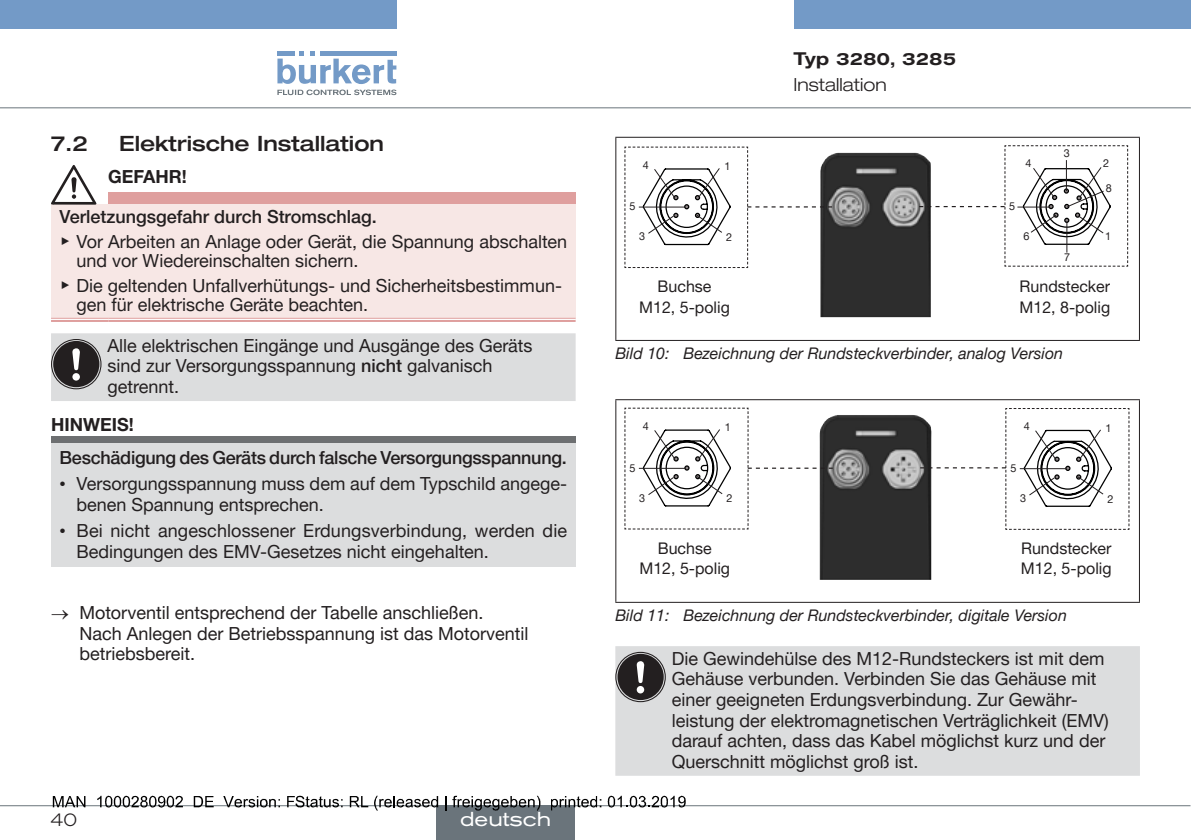
<style>
.page{position:relative;width:1191px;height:840px;background:#fff}
.page>*{position:absolute;margin:0;border:0;box-sizing:border-box;transform-origin:0 0}
.t1{font:500 expanded 21px "Helvetica Neue LTW1 G";color:#231f20}
.t2{font:expanded 20px "Akzidenz Grotesk BQ";color:#fff}
.t3{font:18px/20.6px "Helvetica Neue LTW1 G";color:#231f20}
.t4{font:500 18px "Helvetica Neue LTW1 G";letter-spacing:-.015em;color:#231f20}
.t5{font:700 18px "Helvetica Neue LTW1 G";color:#231f20}
.t6{font:300 expanded 18px "Helvetica Neue LTW1 G";color:#231f20}
.t7{font:500 expanded 18px "Akzidenz Grotesk BQ";color:#231f20}
.t8{font:300 expanded 18px "Akzidenz Grotesk BQ";color:#231f20}
.t9{font:italic 16px "Helvetica Neue LTW1 G";color:#231f20}
.t10{font:16px/20.6px "Helvetica Neue LTW1 G";color:#231f20;text-align:center}
.t11{font:10.8px "Helvetica Neue LTW1 G";color:#231f20}
.s1{font-weight:500}
.s2{font-family:"Arial Unicode MS"}
</style>
<div class="page">
<svg style="left:1190px;top:0;width:1px;height:28px"></svg>
<div style="left:0;top:0;width:396px;height:28px;background:#739ac7"></div>
<div style="left:793px;top:0;width:397px;height:28px;background:#739ac7"></div>
<svg style="left:277px;top:51px;width:119px;height:44px"></svg>
<hr style="left:0;top:107px;width:1190px;height:1px;background:#6a747b">
<div style="left:108px;top:192px;width:467px;height:12px;background:#df9f9e"></div>
<div style="left:51px;top:204px;width:524px;height:116px;background:#f7e7e5"></div>
<hr style="left:51px;top:318px;width:57px;height:4px;background:#fff">
<hr style="left:108px;top:318px;width:467px;height:4px;background:#fff">
<hr style="left:51px;top:318px;width:57px;height:1px;background:#df9f9e">
<hr style="left:51px;top:320px;width:57px;height:2px;background:#df9f9e">
<hr style="left:108px;top:318px;width:467px;height:1px;background:#df9f9e">
<hr style="left:108px;top:320px;width:467px;height:2px;background:#df9f9e">
<svg style="left:51px;top:165px;width:45px;height:39px"></svg>
<svg style="left:51px;top:333px;width:524px;height:68px"></svg>
<div style="left:51px;top:436px;width:524px;height:6px;background:#6d6f71"></div>
<div style="left:51px;top:442px;width:524px;height:124px;background:#dcddde"></div>
<hr style="left:615px;top:137px;width:525px;height:1px;background:#231f20">
<hr style="left:615px;top:138px;width:1px;height:202px;background:#231f20">
<hr style="left:1139px;top:138px;width:1px;height:202px;background:#231f20">
<hr style="left:615px;top:340px;width:525px;height:1px;background:#231f20">
<img style="left:820px;top:153px;width:110px;height:164px">
<svg style="left:624px;top:146px;width:208px;height:122px"></svg>
<svg style="left:919px;top:145px;width:209px;height:122px"></svg>
<hr style="left:615px;top:399px;width:525px;height:1px;background:#231f20">
<hr style="left:615px;top:400px;width:1px;height:201px;background:#231f20">
<hr style="left:1139px;top:400px;width:1px;height:201px;background:#231f20">
<hr style="left:615px;top:601px;width:525px;height:1px;background:#231f20">
<img style="left:819px;top:415px;width:112px;height:164px">
<svg style="left:624px;top:407px;width:208px;height:122px"></svg>
<svg style="left:920px;top:408px;width:209px;height:122px"></svg>
<hr style="left:1019px;top:468px;width:47px;height:1px;background:#231f20">
<div style="left:615px;top:646px;width:525px;height:129px;background:#dcddde"></div>
<div style="left:615px;top:651px;width:51px;height:50px;border:1px solid #231f20;border-radius:50%"></div>
<div style="left:617px;top:653px;width:46px;height:46px;background:#231f20;border-radius:50%"></div>
<svg style="left:636px;top:685px;width:8px;height:8px"></svg>
<svg style="left:636px;top:661px;width:8px;height:21px"></svg>
<hr style="left:0;top:804px;width:1190px;height:1px;background:#6a747b">
<div style="left:436px;top:805px;width:139px;height:34px;background:#6a747b"></div>
<svg style="left:53px;top:796px;width:32px;height:10px"></svg>
<svg style="left:97px;top:795px;width:86px;height:12px"></svg>
<svg style="left:194px;top:796px;width:20px;height:10px"></svg>
<svg style="left:223px;top:796px;width:57px;height:11px"></svg>
<svg style="left:287px;top:795px;width:55px;height:12px"></svg>
<svg style="left:350px;top:796px;width:18px;height:10px"></svg>
<svg style="left:374px;top:795px;width:64px;height:15px"></svg>
<svg style="left:445px;top:796px;width:1px;height:14px"></svg>
<svg style="left:452px;top:795px;width:88px;height:15px"></svg>
<svg style="left:551px;top:796px;width:50px;height:14px"></svg>
<svg style="left:607px;top:795px;width:78px;height:12px"></svg>
<p class="t1" style="left:51px;top:130px;width:38px">7.2</p>
<p class="t1" style="left:119px;top:130px;width:266px">Elektrische Installation</p>
<p class="t5" style="left:108px;top:166px;width:27px">GEFAHR</p>
<p class="t5" style="left:182px;top:166px;width:7px">!</p>
<p class="t3" style="left:60px;top:204px;width:509px;line-height:24.8px"><span class="s1">Verletzungsgefahr durch Stromschlag.<br></span><span class="s2">▶</span> Vor Arbeiten an Anlage oder Gerät, die Spannung abschalten</p>
<p class="t3" style="left:60px;top:248px;width:504px;line-height:24.8px;text-indent:17px">und vor Wiedereinschalten sichern.<br><span class="s2">▶</span> Die geltenden Unfallverhütungs- und Sicherheitsbestimmun-</p>
<p class="t3" style="left:77px;top:294px;width:293px">gen für elektrische Geräte beachten.</p>
<p class="t3" style="left:107px;top:335px;width:426px">Alle elektrischen Eingänge und Ausgänge des Geräts sind zur Versorgungsspannung <span class="s1">nicht</span> galvanisch getrennt.</p>
<p class="t5" style="left:51px;top:413px;width:84px">HINWEIS!</p>
<p class="t4" style="left:60px;top:446px;width:509px">Beschädigung des Geräts durch falsche Versorgungsspannung.</p>
<p class="t3" style="left:77px;top:473px;width:492px;text-indent:-17px"><span class="s2">•</span> Versorgungsspannung muss dem auf dem Typschild angege&shy;benen Spannung entsprechen.</p>
<p class="t3" style="left:77px;top:520px;width:492px;text-indent:-17px"><span class="s2">•</span> Bei nicht angeschlossener Erdungsverbindung, werden die<br>Bedingungen des EMV-Gesetzes nicht eingehalten.</p>
<p class="t3" style="left:79px;top:602px;width:450px;text-indent:-28px">→ Motorventil entsprechend der Tabelle anschließen.<br>Nach Anlegen der Betriebsspannung ist das Motorventil betriebsbereit.</p>
<p class="t8" style="left:51px;top:808px;width:28px">40</p>
<p class="t2" style="left:460px;top:807px;width:93px">deutsch</p>
<p class="t7" style="left:793px;top:48px;width:164px">Typ 3280, 3285</p>
<p class="t6" style="left:793px;top:74px;width:95px">Installation</p>
<p class="t11" style="left:643px;top:158px;width:8px">4</p>
<p class="t11" style="left:724px;top:159px;width:8px">1</p>
<p class="t11" style="left:1025px;top:156px;width:8px">4</p>
<p class="t11" style="left:1063px;top:147px;width:8px">3</p>
<p class="t11" style="left:1103px;top:156px;width:8px">2</p>
<p class="t11" style="left:1106px;top:181px;width:8px">8</p>
<p class="t11" style="left:629px;top:199px;width:8px">5</p>
<p class="t11" style="left:1009px;top:199px;width:8px">5</p>
<p class="t11" style="left:639px;top:229px;width:8px">3</p>
<p class="t11" style="left:726px;top:230px;width:8px">2</p>
<p class="t11" style="left:1023px;top:229px;width:8px">6</p>
<p class="t11" style="left:1105px;top:229px;width:8px">1</p>
<p class="t11" style="left:1064px;top:251px;width:8px">7</p>
<p class="t10" style="left:639px;top:276px;width:92px">Buchse<br>M12, 5-polig</p>
<p class="t10" style="left:1019px;top:276px;width:92px;text-align:left">Rundstecker<br>M12, 8-polig</p>
<p class="t9" style="left:615px;top:343px;width:449px">Bild 10: Bezeichnung der Rundsteckverbinder, analog Version</p>
<p class="t11" style="left:643px;top:419px;width:8px">4</p>
<p class="t11" style="left:724px;top:420px;width:8px">1</p>
<p class="t11" style="left:1023px;top:419px;width:8px">4</p>
<p class="t11" style="left:629px;top:460px;width:8px">5</p>
<p class="t11" style="left:1010px;top:461px;width:8px">5</p>
<p class="t11" style="left:639px;top:491px;width:8px">3</p>
<p class="t11" style="left:726px;top:491px;width:8px">2</p>
<p class="t11" style="left:1020px;top:491px;width:8px">3</p>
<p class="t11" style="left:1105px;top:421px;width:8px">1</p>
<p class="t11" style="left:1107px;top:492px;width:8px">2</p>
<p class="t10" style="left:639px;top:537px;width:92px">Buchse<br>M12, 5-polig</p>
<p class="t10" style="left:1021px;top:537px;width:92px;text-align:left">Rundstecker<br>M12, 5-polig</p>
<p class="t9" style="left:615px;top:605px;width:453px">Bild 11: Bezeichnung der Rundsteckverbinder, digitale Version</p>
<p class="t3" style="left:671px;top:647px;width:438px">Die Gewindehülse des M12-Rundsteckers ist mit dem Gehäuse verbunden. Verbinden Sie das Gehäuse mit einer geeigneten Erdungsverbindung. Zur Gewähr&shy;leistung der elektromagnetischen Verträglichkeit (EMV) darauf achten, dass das Kabel möglichst kurz und der Querschnitt möglichst groß ist.</p>
</div>
